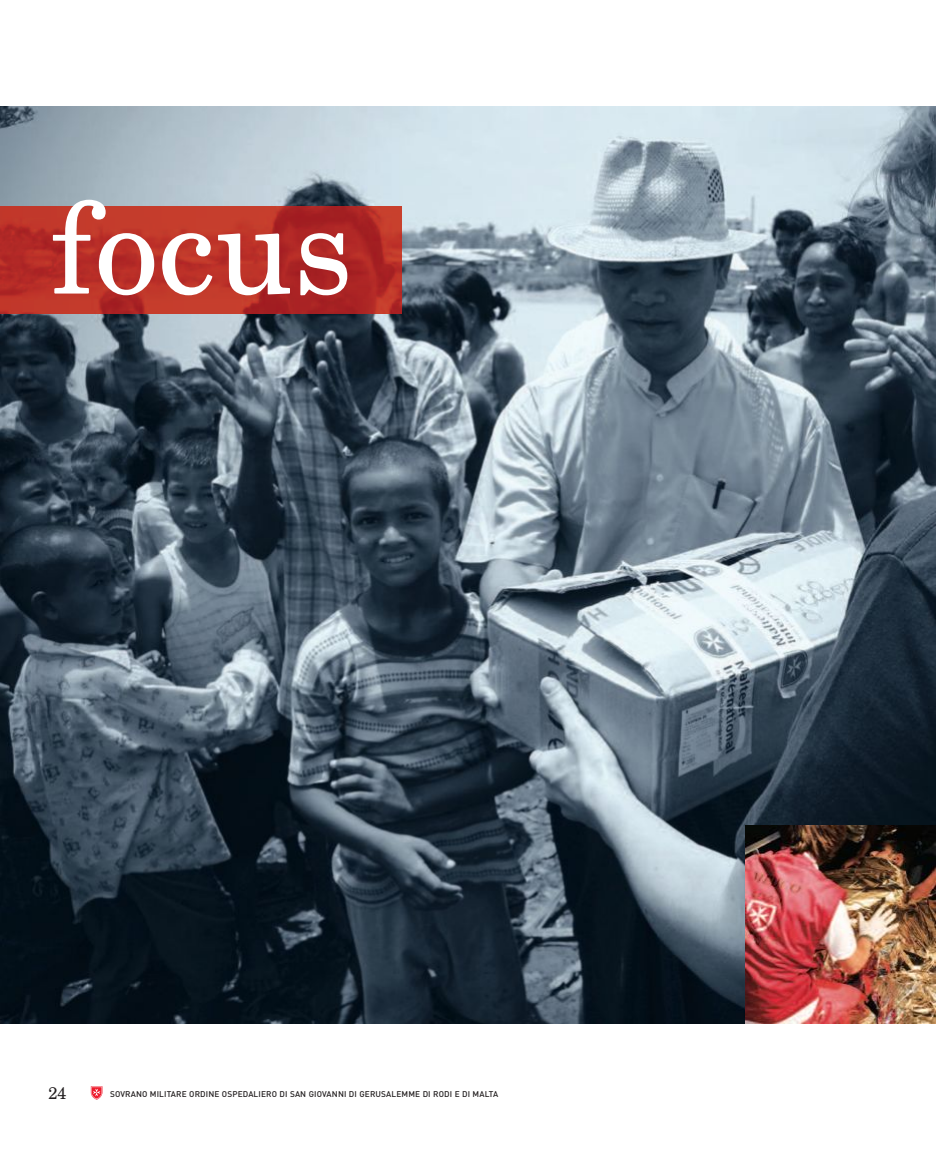
<style>
.page{position:relative;width:936px;height:1149px;background:#fff}
.page>*{position:absolute;margin:0;border:0;box-sizing:border-box;transform-origin:0 0}
.t1{font:127.5px "New Century Schlbk";color:#fff}
.t2{font:16.5px "New Century Schlbk";color:#231f20}
.t3{font:500 8.25px "DIN";letter-spacing:.015em;color:#231f20}
</style>
<div class="page">
<svg style="left:91px;top:1086px;width:11px;height:13px"></svg>
<img style="left:0;top:106px;width:935px;height:917px">
<img style="left:0;top:207px;width:401px;height:106px">
<img style="left:746px;top:825px;width:189px;height:198px">
<h1 class="t1" style="left:52px;top:171px;width:301px">focus</h1>
<h2 class="t2" style="left:48px;top:1082px;width:20px">24</h2>
<p class="t3" style="left:110px;top:1088px;width:390px">SOVRANO MILITARE ORDINE OSPEDALIERO DI SAN GIOVANNI DI GERUSALEMME DI RODI E DI MALTA</p>
</div>
